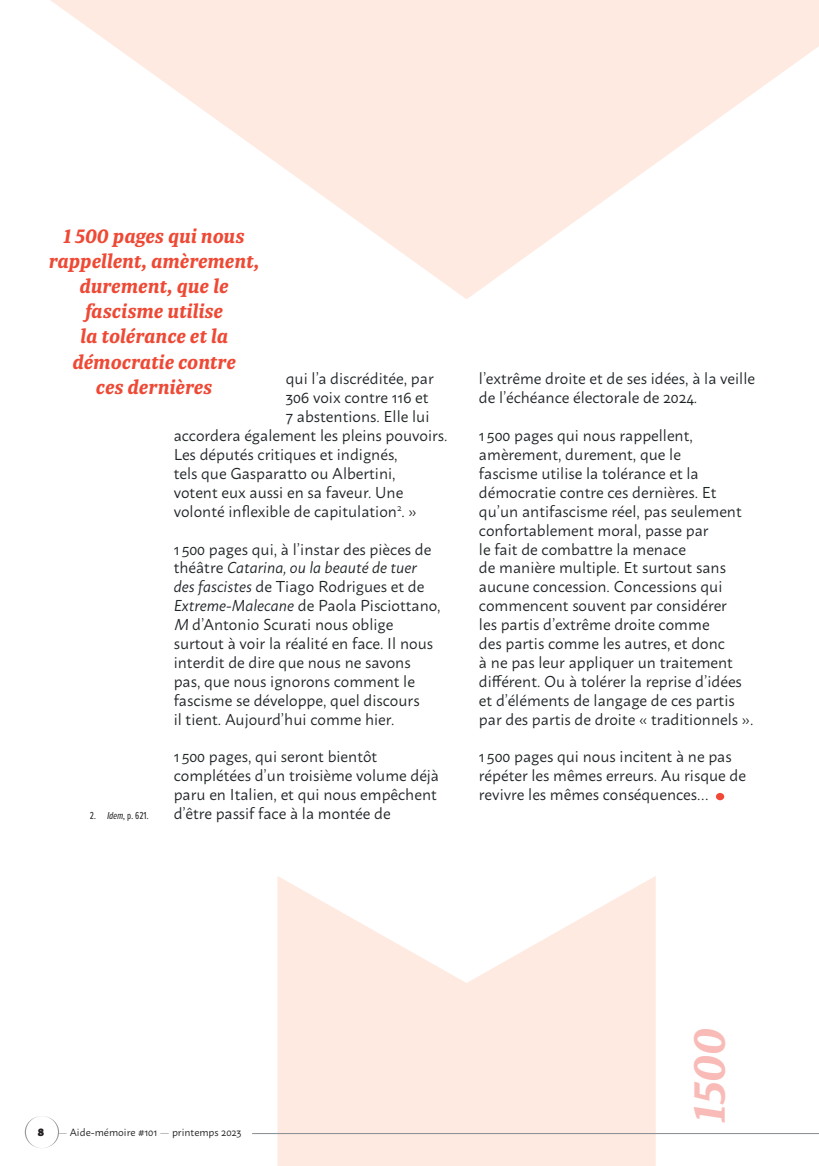
<style>
.page{position:relative;width:819px;height:1166px;background:#fff}
.page>*{position:absolute;margin:0;border:0;box-sizing:border-box;transform-origin:0 0}
.t1{font:italic 700 47.25px "Tasman";color:#f9bbb7}
.t2{font:italic 700 21px/25.2px "Tasman";letter-spacing:-.005em;color:#ee4935;text-align:center}
.t3{font:15.75px/18.9px "Macho";color:#1f2427}
.t4{font:10.5px "Macho";color:#231f20}
.t5{font:10.5px "Proxima Nova Ex Cn";color:#231f20}
.t6{font:900 10.5px "Macho";color:#231f20}
.s1{font-style:italic}
.s2{font-family:"Adonis";color:#939598}
.s3{color:#939598}
</style>
<div class="page">
<svg style="left:50px;top:0;width:769px;height:299px;fill:#feeae0"></svg>
<svg style="left:277px;top:876px;width:378px;height:290px;fill:#feeae0"></svg>
<div style="left:716px;top:793px;width:8px;height:7px;background:#f04935;border-radius:50%"></div>
<svg style="left:25px;top:1116px;width:34px;height:32px"></svg>
<hr style="left:252px;top:1133px;width:567px;height:1px;background:#868b90">
<h2 class="t2" style="left:49px;top:225px;width:212px">1 500 pages qui nous rappellent, amèrement, durement, que le fascisme utilise<br>la tolérance et la démocratie contre<br>ces dernières</h2>
<p class="t3" style="left:286px;top:370px;width:149px">qui l’a discréditée, par</p>
<p class="t3" style="left:286px;top:389px;width:144px">306 voix contre 116 et</p>
<p class="t3" style="left:286px;top:408px;width:145px">7 abstentions. Elle lui</p>
<p class="t3" style="left:174px;top:427px;width:275px">accordera également les pleins pouvoirs.</p>
<p class="t3" style="left:174px;top:446px;width:225px">Les députés critiques et indignés,</p>
<p class="t3" style="left:174px;top:465px;width:223px">tels que Gasparatto ou Albertini,</p>
<p class="t3" style="left:174px;top:484px;width:231px">votent eux aussi en sa faveur. Une</p>
<p class="t3" style="left:174px;top:502px;width:244px">volonté inflexible de capitulation<sup>2</sup>. »</p>
<p class="t3" style="left:174px;top:540px;width:268px">1 500 pages qui, à l’instar des pièces de théâtre <span class="s1">Catarina, ou la beauté de tuer des fascistes</span> de Tiago Rodrigues et de <span class="s1">Extreme-Malecane</span> de Paola Pisciottano, <span class="s1">M</span> d’Antonio Scurati nous oblige surtout à voir la réalité en face. Il nous interdit de dire que nous ne savons pas, que nous ignorons comment le fascisme se développe, quel discours<br>il tient. Aujourd’hui comme hier.</p>
<p class="t3" style="left:174px;top:748px;width:267px">1 500 pages, qui seront bientôt complétées d’un troisième volume déjà paru en Italien, et qui nous empêchent</p>
<p class="t5" style="left:90px;top:812px;width:61px">2. <span class="s1">Idem</span>, p. 621.</p>
<p class="t3" style="left:174px;top:805px;width:218px">d’être passif face à la montée de</p>
<p class="t3" style="left:479px;top:370px;width:277px">l’extrême droite et de ses idées, à la veille de l’échéance électorale de 2024.</p>
<p class="t3" style="left:479px;top:427px;width:276px">1 500 pages qui nous rappellent, amèrement, durement, que le<br>fascisme utilise la tolérance et la démocratie contre ces dernières. Et qu’un antifascisme réel, pas seulement confortablement moral, passe par<br>le fait de combattre la menace<br>de manière multiple. Et surtout sans aucune concession. Concessions qui commencent souvent par considérer<br>les partis d’extrême droite comme<br>des partis comme les autres, et donc<br>à ne pas leur appliquer un traitement différent. Ou à tolérer la reprise d’idées et d’éléments de langage de ces partis par des partis de droite « traditionnels ».</p>
<p class="t3" style="left:479px;top:748px;width:268px">1 500 pages qui nous incitent à ne pas répéter les mêmes erreurs. Au risque de revivre les mêmes conséquences…</p>
<p class="t6" style="left:38px;top:1128px;width:8px">8</p>
<p class="t4" style="left:58px;top:1127px;width:184px"><span class="s2">—</span> Aide-mémoire #101 <span class="s3">—</span> printemps 2023</p>
<h1 class="t1" style="left:691px;top:1121px;width:95px;rotate:-90deg">1500</h1>
</div>
